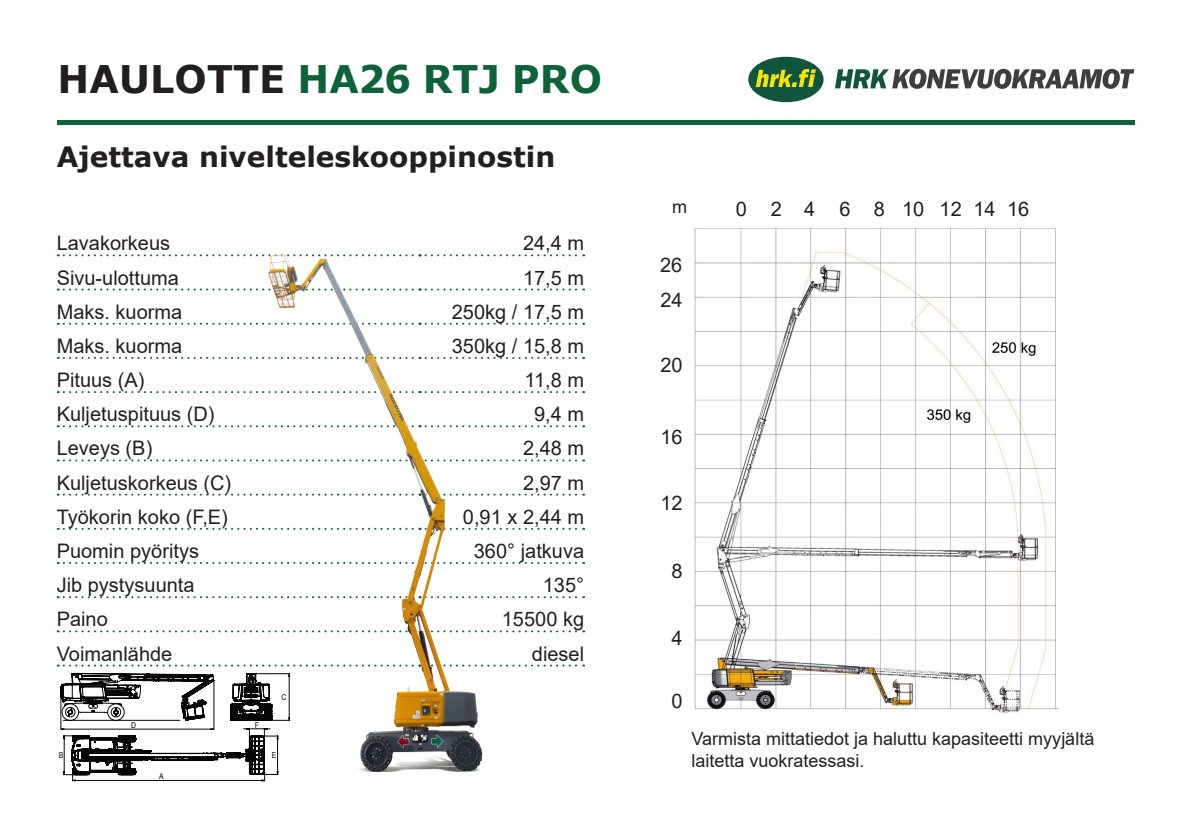
<style>
.page{position:relative;width:1191px;height:840px;background:#fff}
.page>*{position:absolute;margin:0;border:0;box-sizing:border-box;transform-origin:0 0}
.t1{font:700 38px "Verdana";letter-spacing:.005em;color:#0e6238}
.t2{font:700 28px "Verdana";color:#231f20}
.HRK_Table_Data_5mm{font:20px "Arial";color:#231f20}
.HRK_Table_Data_4mm{font:20px "Arial";color:#231f20}
.HRK_Table_Data_5mm-2{font:18px/21.6px "Arial";color:#231f20}
.t3{font:8px "Arial Narrow";color:#050705;scale:1.04 1}
.s1{color:#231f20}
</style>
<div class="page">
<svg style="left:58px;top:254px;width:526px;height:2px"></svg>
<svg style="left:58px;top:288px;width:526px;height:2px"></svg>
<svg style="left:58px;top:322px;width:526px;height:2px"></svg>
<svg style="left:58px;top:357px;width:526px;height:2px"></svg>
<svg style="left:58px;top:391px;width:526px;height:2px"></svg>
<svg style="left:58px;top:425px;width:526px;height:2px"></svg>
<svg style="left:58px;top:459px;width:526px;height:2px"></svg>
<svg style="left:58px;top:493px;width:526px;height:2px"></svg>
<svg style="left:58px;top:527px;width:526px;height:2px"></svg>
<svg style="left:58px;top:562px;width:526px;height:1px"></svg>
<svg style="left:58px;top:596px;width:526px;height:2px"></svg>
<svg style="left:58px;top:630px;width:526px;height:2px"></svg>
<svg style="left:58px;top:664px;width:526px;height:2px"></svg>
<hr style="left:213px;top:681px;width:1px;height:47px;background:#050705">
<hr style="left:61px;top:698px;width:1px;height:30px;background:#050705">
<svg style="left:61px;top:672px;width:153px;height:47px"></svg>
<hr style="left:63px;top:719px;width:117px;height:1px;background:#050705">
<div style="left:62px;top:703px;width:17px;height:17px;border:1px solid #050705;border-radius:50%"></div>
<div style="left:65px;top:707px;width:10px;height:9px;border:1px solid #050705;border-radius:50%"></div>
<div style="left:108px;top:703px;width:16px;height:17px;border:1px solid #050705;border-radius:50%"></div>
<div style="left:111px;top:707px;width:10px;height:9px;border:1px solid #050705;border-radius:50%"></div>
<img style="left:217px;top:254px;width:355px;height:528px">
<hr style="left:57px;top:120px;width:1077px;height:4px;background:#0e6238">
<svg style="left:835px;top:69px;width:299px;height:20px"></svg>
<div style="left:748px;top:57px;width:75px;height:45px;background:#10553d;border-radius:50%"></div>
<svg style="left:755px;top:69px;width:61px;height:18px"></svg>
<img style="left:694px;top:228px;width:364px;height:485px">
<svg style="left:60px;top:727px;width:218px;height:53px"></svg>
<p class="t1" style="left:57px;top:52px;width:546px"><span class="s1">HAULOTTE</span> HA26 RTJ PRO</p>
<p class="t2" style="left:57px;top:137px;width:500px">Ajettava nivelteleskooppinostin</p>
<p class="HRK_Table_Data_5mm" style="left:57px;top:229px;width:115px">Lavakorkeus</p>
<p class="HRK_Table_Data_5mm" style="left:523px;top:229px;width:63px">24,4 m</p>
<p class="HRK_Table_Data_5mm" style="left:57px;top:263px;width:124px">Sivu-ulottuma</p>
<p class="HRK_Table_Data_5mm" style="left:523px;top:263px;width:63px">17,5 m</p>
<p class="HRK_Table_Data_5mm" style="left:57px;top:298px;width:127px">Maks. kuorma</p>
<p class="HRK_Table_Data_5mm" style="left:452px;top:298px;width:134px">250kg / 17,5 m</p>
<p class="HRK_Table_Data_5mm" style="left:57px;top:332px;width:127px">Maks. kuorma</p>
<p class="HRK_Table_Data_5mm" style="left:452px;top:332px;width:134px">350kg / 15,8 m</p>
<p class="HRK_Table_Data_5mm" style="left:57px;top:366px;width:89px">Pituus (A)</p>
<p class="HRK_Table_Data_5mm" style="left:524px;top:366px;width:61px">11,8 m</p>
<p class="HRK_Table_Data_5mm" style="left:57px;top:400px;width:159px">Kuljetuspituus (D)</p>
<p class="HRK_Table_Data_5mm" style="left:534px;top:400px;width:52px">9,4 m</p>
<p class="HRK_Table_Data_5mm" style="left:57px;top:434px;width:97px">Leveys (B)</p>
<p class="HRK_Table_Data_5mm" style="left:523px;top:434px;width:63px">2,48 m</p>
<p class="HRK_Table_Data_5mm" style="left:57px;top:468px;width:176px">Kuljetuskorkeus (C)</p>
<p class="HRK_Table_Data_5mm" style="left:523px;top:468px;width:63px">2,97 m</p>
<p class="HRK_Table_Data_5mm" style="left:57px;top:502px;width:173px">Työkorin koko (F,E)</p>
<p class="HRK_Table_Data_5mm" style="left:463px;top:502px;width:123px">0,91 x 2,44 m</p>
<p class="HRK_Table_Data_5mm" style="left:57px;top:537px;width:144px">Puomin pyöritys</p>
<p class="HRK_Table_Data_5mm" style="left:474px;top:537px;width:112px">360° jatkuva</p>
<p class="HRK_Table_Data_5mm" style="left:57px;top:571px;width:139px">Jib pystysuunta</p>
<p class="HRK_Table_Data_5mm" style="left:543px;top:571px;width:43px">135°</p>
<p class="HRK_Table_Data_5mm" style="left:57px;top:605px;width:53px">Paino</p>
<p class="HRK_Table_Data_5mm" style="left:502px;top:605px;width:84px">15500 kg</p>
<p class="HRK_Table_Data_5mm" style="left:57px;top:639px;width:117px">Voimanlähde</p>
<p class="HRK_Table_Data_5mm" style="left:532px;top:639px;width:54px">diesel</p>
<p class="t3" style="left:131px;top:718px;width:6px">D</p>
<p class="t3" style="left:255px;top:719px;width:6px">F</p>
<p class="t3" style="left:159px;top:770px;width:6px">A</p>
<p class="t3" style="left:282px;top:690px;width:6px">C</p>
<p class="HRK_Table_Data_5mm-2" style="left:672px;top:195px;width:16px">m</p>
<p class="HRK_Table_Data_4mm" style="left:736px;top:195px;width:13px">0</p>
<p class="HRK_Table_Data_4mm" style="left:771px;top:195px;width:13px">2</p>
<p class="HRK_Table_Data_4mm" style="left:804px;top:195px;width:13px">4</p>
<p class="HRK_Table_Data_4mm" style="left:839px;top:195px;width:13px">6</p>
<p class="HRK_Table_Data_4mm" style="left:874px;top:195px;width:13px">8</p>
<p class="HRK_Table_Data_4mm" style="left:660px;top:251px;width:24px">26</p>
<p class="HRK_Table_Data_4mm" style="left:660px;top:286px;width:24px">24</p>
<p class="HRK_Table_Data_4mm" style="left:660px;top:351px;width:24px">20</p>
<p class="HRK_Table_Data_4mm" style="left:902px;top:195px;width:24px">10</p>
<p class="HRK_Table_Data_4mm" style="left:939px;top:195px;width:24px">12</p>
<p class="HRK_Table_Data_4mm" style="left:973px;top:195px;width:24px">14</p>
<p class="HRK_Table_Data_4mm" style="left:1007px;top:195px;width:24px">16</p>
<p class="HRK_Table_Data_4mm" style="left:660px;top:423px;width:24px">16</p>
<p class="HRK_Table_Data_4mm" style="left:660px;top:489px;width:24px">12</p>
<p class="HRK_Table_Data_4mm" style="left:671px;top:557px;width:13px">8</p>
<p class="HRK_Table_Data_4mm" style="left:671px;top:624px;width:13px">4</p>
<p class="HRK_Table_Data_4mm" style="left:671px;top:686px;width:13px">0</p>
<p class="HRK_Table_Data_5mm-2" style="left:691px;top:727px;width:404px">Varmista mittatiedot ja haluttu kapasiteetti myyjältä laitetta vuokratessasi.</p>
</div>
